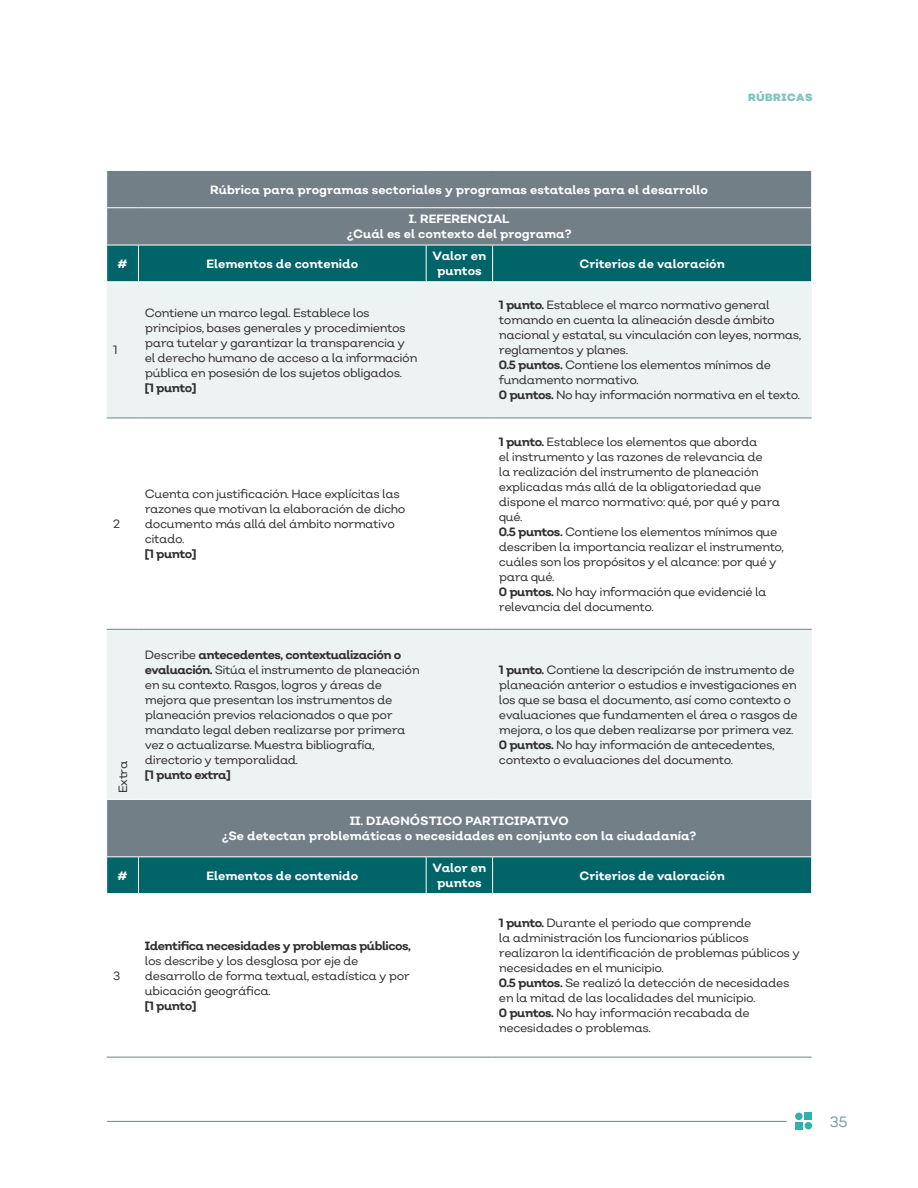
<style>
.page{position:relative;width:918px;height:1188px;background:#fff}
.page>*{position:absolute;margin:0;border:0;box-sizing:border-box;transform-origin:0 0}
.t1{font:15px "Nutmeg Headline";color:#749ca3}
.t2{font:12px/15px "Nutmeg";letter-spacing:-.04em;color:#312f30}
.t3{font:700 12px/15px "Nutmeg";color:#fff;text-align:center}
.t4{font:700 12px "Nutmeg";letter-spacing:-.04em;color:#312f30}
.t5{font:900 10.5px "Nutmeg Headline";letter-spacing:.05em;color:#80c4c0}
.s1{font-weight:700}
</style>
<div class="page">
<hr style="left:107px;top:1121px;width:680px;height:1px;background:#727f87">
<div style="left:795px;top:1113px;width:8px;height:7px;background:#31b1aa;border-radius:50%"></div>
<div style="left:805px;top:1113px;width:7px;height:7px;background:#31b1aa"></div>
<div style="left:795px;top:1122px;width:8px;height:7px;background:#31b1aa"></div>
<div style="left:805px;top:1122px;width:7px;height:7px;background:#31b1aa;border-radius:50%"></div>
<div style="left:107px;top:171px;width:704px;height:74px;background:#727f87"></div>
<svg style="left:107px;top:246px;width:704px;height:647px;background:#337076"></svg>
<svg style="left:107px;top:282px;width:705px;height:517px;fill:#edf2f3"></svg>
<hr style="left:106px;top:207px;width:32px;height:1px;background:#fff">
<hr style="left:138px;top:207px;width:288px;height:1px;background:#fff">
<hr style="left:426px;top:207px;width:67px;height:1px;background:#fff">
<hr style="left:493px;top:207px;width:319px;height:1px;background:#fff">
<hr style="left:138px;top:245px;width:1px;height:36px;background:#fff">
<hr style="left:426px;top:245px;width:1px;height:36px;background:#fff">
<hr style="left:492px;top:245px;width:1px;height:36px;background:#fff">
<hr style="left:138px;top:857px;width:1px;height:36px;background:#fff">
<hr style="left:426px;top:857px;width:1px;height:36px;background:#fff">
<hr style="left:492px;top:857px;width:1px;height:36px;background:#fff">
<hr style="left:107px;top:418px;width:31px;height:1px;background:#727f87">
<hr style="left:138px;top:418px;width:288px;height:1px;background:#727f87">
<hr style="left:426px;top:418px;width:67px;height:1px;background:#727f87">
<hr style="left:493px;top:418px;width:319px;height:1px;background:#727f87">
<hr style="left:107px;top:629px;width:31px;height:1px;background:#727f87">
<hr style="left:138px;top:629px;width:288px;height:1px;background:#727f87">
<hr style="left:426px;top:629px;width:67px;height:1px;background:#727f87">
<hr style="left:493px;top:629px;width:319px;height:1px;background:#727f87">
<hr style="left:107px;top:1057px;width:31px;height:1px;background:#727f87">
<hr style="left:138px;top:1057px;width:288px;height:1px;background:#727f87">
<hr style="left:426px;top:1057px;width:67px;height:1px;background:#727f87">
<hr style="left:493px;top:1057px;width:319px;height:1px;background:#727f87">
<hr style="left:106px;top:281px;width:32px;height:1px;background:#fff">
<hr style="left:138px;top:281px;width:288px;height:1px;background:#fff">
<hr style="left:426px;top:281px;width:67px;height:1px;background:#fff">
<hr style="left:493px;top:281px;width:319px;height:1px;background:#fff">
<hr style="left:106px;top:799px;width:32px;height:1px;background:#fff">
<hr style="left:138px;top:799px;width:288px;height:1px;background:#fff">
<hr style="left:426px;top:799px;width:67px;height:1px;background:#fff">
<hr style="left:493px;top:799px;width:319px;height:1px;background:#fff">
<hr style="left:106px;top:856px;width:32px;height:1px;background:#fff">
<hr style="left:138px;top:856px;width:288px;height:1px;background:#fff">
<hr style="left:426px;top:856px;width:67px;height:1px;background:#fff">
<hr style="left:493px;top:856px;width:319px;height:1px;background:#fff">
<p class="t5" style="left:748px;top:93px;width:66px">RÚBRICAS</p>
<p class="t3" style="left:210px;top:183px;width:499px">Rúbrica para programas sectoriales y programas estatales para el desarrollo</p>
<p class="t3" style="left:347px;top:213px;width:226px">I. REFERENCIAL<br>¿Cuál es el contexto del programa?</p>
<p class="t3" style="left:118px;top:257px;width:11px">#</p>
<p class="t3" style="left:207px;top:257px;width:153px">Elementos de contenido</p>
<p class="t3" style="left:433px;top:250px;width:55px">Valor en puntos</p>
<p class="t3" style="left:579px;top:257px;width:147px">Criterios de valoración</p>
<p class="t2" style="left:113px;top:344px;width:6px">1</p>
<p class="t2" style="left:113px;top:518px;width:9px">2</p>
<p class="t2" style="left:117px;top:793px;width:34px;rotate:-90deg">Extra</p>
<p class="t2" style="left:145px;top:306px;width:274px">Contiene un marco legal. Establece los principios, bases generales y procedimientos para tutelar y garantizar la transparencia y el derecho humano de acceso a la información pública en posesión de los sujetos obligados.</p>
<p class="t4" style="left:145px;top:383px;width:53px">[1 punto]</p>
<p class="t2" style="left:145px;top:488px;width:262px">Cuenta con justificación. Hace explícitas las razones que motivan la elaboración de dicho documento más allá del ámbito normativo citado.</p>
<p class="t4" style="left:145px;top:549px;width:53px">[1 punto]</p>
<p class="t2" style="left:145px;top:648px;width:276px">Describe <span class="s1">antecedentes, contextualización o evaluación.</span> Sitúa el instrumento de planeación en su contexto. Rasgos, logros y áreas de mejora que presentan los instrumentos de planeación previos relacionados o que por mandato legal deben realizarse por primera vez o actualizarse. Muestra bibliografía, directorio y temporalidad.</p>
<p class="t4" style="left:145px;top:770px;width:87px">[1 punto extra]</p>
<p class="t2" style="left:499px;top:299px;width:304px"><span class="s1">1 punto.</span> Establece el marco normativo general tomando en cuenta la alineación desde ámbito nacional y estatal, su vinculación con leyes, normas, reglamentos y planes.<br><span class="s1">0.5 puntos.</span> Contiene los elementos mínimos de fundamento normativo.<br><span class="s1">0 puntos.</span> No hay información normativa en el texto.</p>
<p class="t2" style="left:499px;top:435px;width:287px"><span class="s1">1 punto.</span> Establece los elementos que aborda<br>el instrumento y las razones de relevancia de<br>la realización del instrumento de planeación explicadas más allá de la obligatoriedad que dispone el marco normativo: qué, por qué y para qué.<br><span class="s1">0.5 puntos.</span> Contiene los elementos mínimos que describen la importancia realizar el instrumento, cuáles son los propósitos y el alcance: por qué y para qué.<br><span class="s1">0 puntos.</span> No hay información que evidencié la relevancia del documento.</p>
<p class="t2" style="left:499px;top:663px;width:301px"><span class="s1">1 punto.</span> Contiene la descripción de instrumento de planeación anterior o estudios e investigaciones en los que se basa el documento, así como contexto o evaluaciones que fundamenten el área o rasgos de mejora, o los que deben realizarse por primera vez.<br><span class="s1">0 puntos.</span> No hay información de antecedentes, contexto o evaluaciones del documento.</p>
<p class="t3" style="left:222px;top:815px;width:476px">II. DIAGNÓSTICO PARTICIPATIVO<br>¿Se detectan problemáticas o necesidades en conjunto con la ciudadanía?</p>
<p class="t3" style="left:118px;top:869px;width:11px">#</p>
<p class="t3" style="left:207px;top:869px;width:153px">Elementos de contenido</p>
<p class="t3" style="left:433px;top:862px;width:55px">Valor en puntos</p>
<p class="t3" style="left:579px;top:869px;width:147px">Criterios de valoración</p>
<p class="t2" style="left:113px;top:969px;width:9px">3</p>
<p class="t4" style="left:145px;top:941px;width:268px">Identifica necesidades y problemas públicos,</p>
<p class="t2" style="left:145px;top:954px;width:267px">los describe y los desglosa por eje de desarrollo de forma textual, estadística y por ubicación geográfica.</p>
<p class="t4" style="left:145px;top:1001px;width:53px">[1 punto]</p>
<p class="t2" style="left:499px;top:917px;width:302px"><span class="s1">1 punto.</span> Durante el periodo que comprende<br>la administración los funcionarios públicos realizaron la identificación de problemas públicos y necesidades en el municipio.<br><span class="s1">0.5 puntos.</span> Se realizó la detección de necesidades en la mitad de las localidades del municipio.<br><span class="s1">0 puntos.</span> No hay información recabada de necesidades o problemas.</p>
<p class="t1" style="left:830px;top:1116px;width:20px">35</p>
</div>
